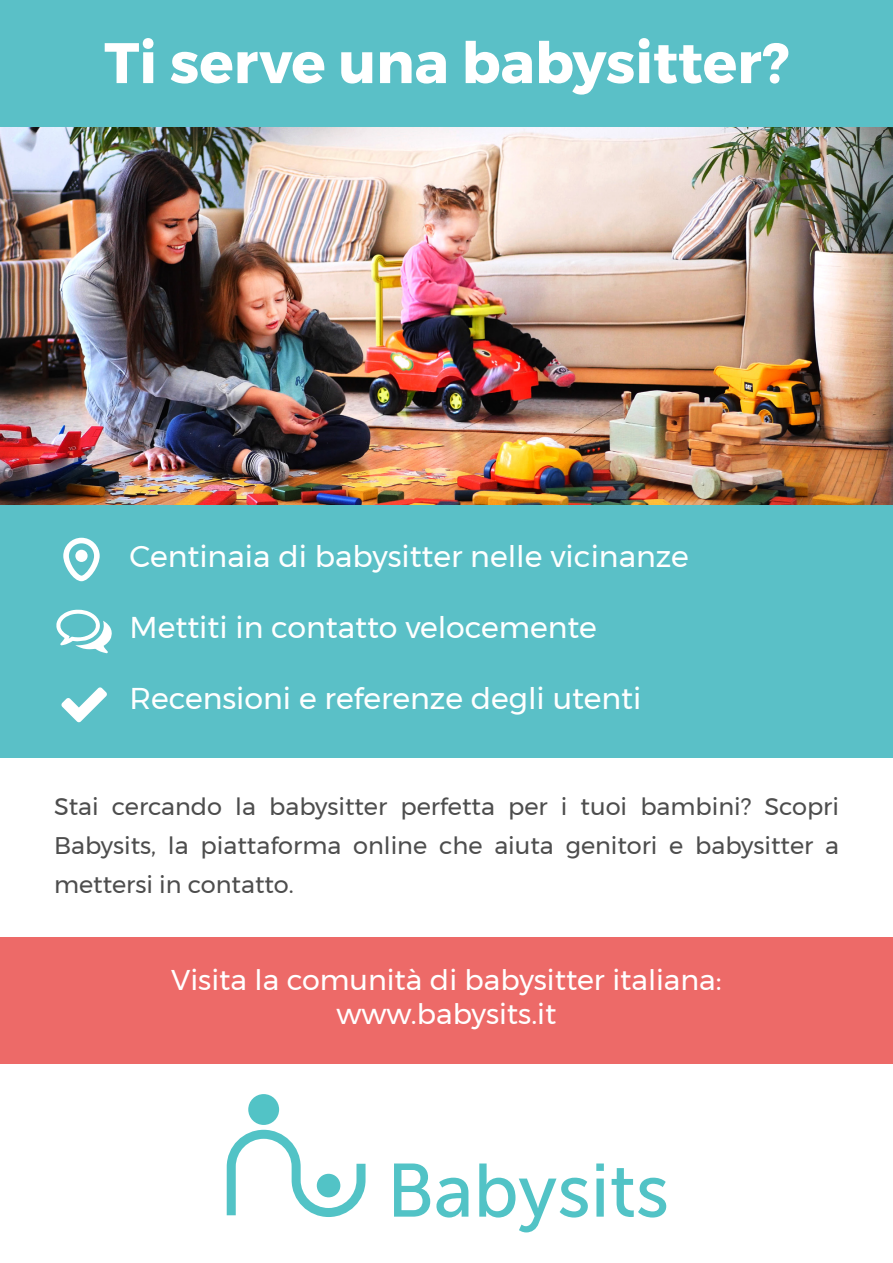
<style>
.page{position:relative;width:893px;height:1263px;background:#fff}
.page>*{position:absolute;margin:0;border:0;box-sizing:border-box;transform-origin:0 0}
.t1{font:700 57px "Montserrat";color:#fff}
.t2{font:30px "Montserrat";color:#fff}
.t3{font:28.5px "Montserrat";color:#fff}
.t4{font:24px/39px "Montserrat";color:#4d4d4d;text-align:justify}
</style>
<div class="page">
<div style="left:0;top:937px;width:893px;height:126px;background:#ed6a68"></div>
<img style="left:0;top:126px;width:893px;height:379px">
<div style="left:0;top:505px;width:893px;height:252px;background:#5ac0c7"></div>
<div style="left:0;top:0;width:893px;height:126px;background:#5ac0c7"></div>
<svg style="left:61px;top:687px;width:46px;height:35px"></svg>
<svg style="left:56px;top:610px;width:56px;height:43px"></svg>
<svg style="left:63px;top:538px;width:37px;height:43px"></svg>
<div style="left:75px;top:550px;width:13px;height:12px;background:#fff;border-radius:50%"></div>
<svg style="left:227px;top:1130px;width:139px;height:87px"></svg>
<div style="left:248px;top:1094px;width:31px;height:31px;background:#52c3c6;border-radius:50%"></div>
<div style="left:317px;top:1174px;width:23px;height:23px;background:#52c3c6;border-radius:50%"></div>
<svg style="left:394px;top:1163px;width:36px;height:53px"></svg>
<svg style="left:436px;top:1178px;width:32px;height:39px"></svg>
<svg style="left:479px;top:1163px;width:109px;height:69px"></svg>
<svg style="left:596px;top:1163px;width:8px;height:53px"></svg>
<svg style="left:612px;top:1168px;width:54px;height:49px"></svg>
<p class="t1" style="left:104px;top:17px;width:686px">Ti serve una babysitter?</p>
<p class="t2" style="left:130px;top:534px;width:561px">Centinaia di babysitter nelle vicinanze</p>
<p class="t2" style="left:130px;top:605px;width:469px">Mettiti in contatto velocemente</p>
<p class="t2" style="left:130px;top:676px;width:513px">Recensioni e referenze degli utenti</p>
<p class="t4" style="left:54px;top:786px;width:786px">Stai cercando la babysitter perfetta per i tuoi bambini? Scopri Babysits, la piattaforma online che aiuta genitori e babysitter a mettersi in contatto.</p>
<p class="t3" style="left:171px;top:958px;width:552px">Visita la comunità di babysitter italiana:</p>
<p class="t3" style="left:337px;top:992px;width:221px">www.babysits.it</p>
</div>
